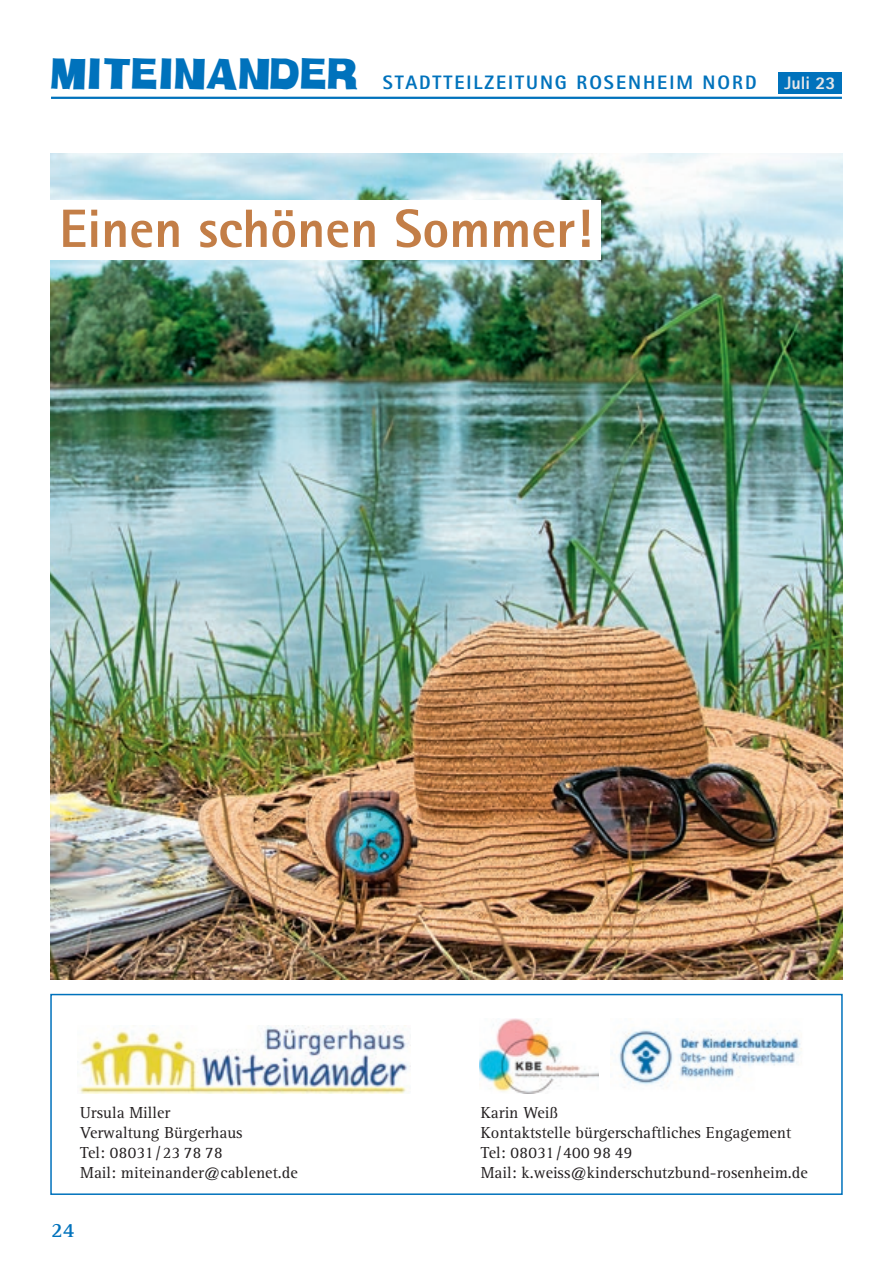
<style>
.page{position:relative;width:893px;height:1263px;background:#fff}
.page>*{position:absolute;margin:0;border:0;box-sizing:border-box;transform-origin:0 0}
.t1{font:800 54px "Rotis Sans Serif";color:#c37e47}
.t2{font:700 21px "Rotis Serif";color:#0072bc}
.t3{font:800 19.5px "Rotis Sans Serif";letter-spacing:.1em;color:#0072bc}
.t4{font:800 18px "Rotis Sans Serif";color:#e6e7e9}
.t5{font:16.5px "Rotis Serif";color:#231f20}
.t6{font:16.5px "Rotis Serif";letter-spacing:.025em;color:#231f20}
.s1{font-family:"H Man";font-weight:400;font-size:42px}
</style>
<div class="page">
<div style="left:778px;top:72px;width:64px;height:22px;background:#0072bc"></div>
<hr style="left:51px;top:97px;width:791px;height:2px;background:#0072bc">
<div style="left:50px;top:994px;width:793px;height:201px;border:2px solid #0072bc"></div>
<img style="left:612px;top:1029px;width:190px;height:59px">
<img style="left:480px;top:1018px;width:119px;height:76px">
<img style="left:77px;top:1025px;width:333px;height:69px">
<img style="left:51px;top:153px;width:791px;height:826px">
<div style="left:51px;top:200px;width:550px;height:59px;background:#fff"></div>
<p class="t3" style="left:51px;top:70px;width:707px"><span class="s1">MITEINANDER</span> STADTTEILZEITUNG ROSENHEIM NORD</p>
<p class="t4" style="left:784px;top:72px;width:53px">Juli 23</p>
<h1 class="t1" style="left:59px;top:194px;width:535px">Einen schönen Sommer!</h1>
<p class="t5" style="left:80px;top:1103px;width:91px">Ursula Miller</p>
<p class="t5" style="left:481px;top:1103px;width:79px">Karin Weiß</p>
<p class="t5" style="left:80px;top:1123px;width:164px">Verwaltung Bürgerhaus</p>
<p class="t5" style="left:481px;top:1123px;width:312px">Kontaktstelle bürgerschaftliches Engagement</p>
<p class="t6" style="left:80px;top:1143px;width:144px">Tel: 08031/23 78 78</p>
<p class="t6" style="left:481px;top:1143px;width:153px">Tel: 08031/400 98 49</p>
<p class="t5" style="left:80px;top:1163px;width:219px">Mail: miteinander@cablenet.de</p>
<p class="t5" style="left:481px;top:1163px;width:328px">Mail: k.weiss@kinderschutzbund-rosenheim.de</p>
<p class="t2" style="left:51px;top:1218px;width:25px">24</p>
</div>
